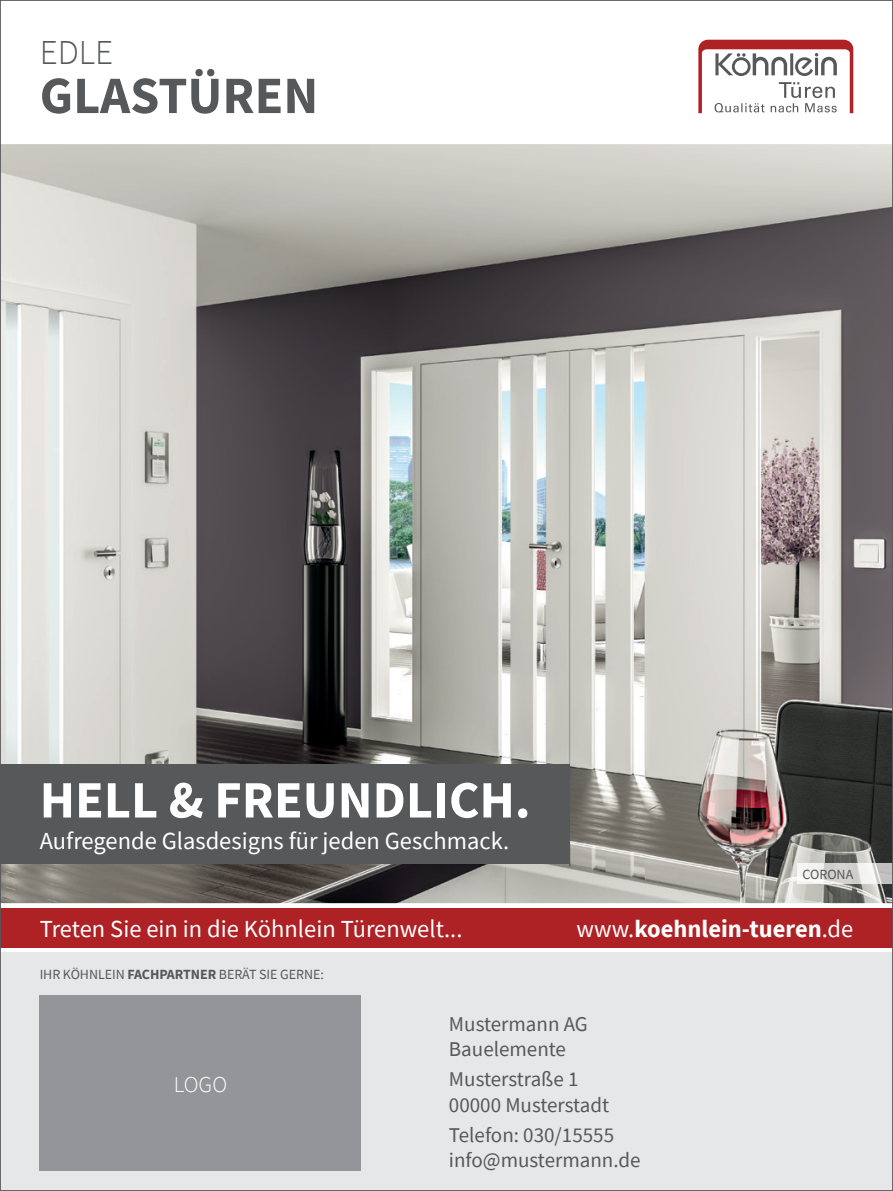
<style>
.page{position:relative;width:893px;height:1191px;background:#fff}
.page>*{position:absolute;margin:0;border:0;box-sizing:border-box;transform-origin:0 0}
.t1{font:700 52.5px "Source Sans Pro";color:#fff}
.t2{font:700 52.5px "Source Sans Pro";color:#57585a}
.t3{font:300 35px "Source Sans Pro";color:#57585a}
.t4{font:24.5px "Source Sans Pro";color:#fff}
.t5{font:700 24.5px "Source Sans Pro";color:#fff}
.t6{font:300 22.75px "Source Sans Pro";color:#fff}
.t7{font:21px/25.2px "Source Sans Pro";color:#57585a}
.t8{font:14px "Source Sans Pro";letter-spacing:-.005em;color:#57585a}
.s1{font-weight:400}
.s2{font-weight:700}
</style>
<div class="page">
<img style="left:3px;top:144px;width:887px;height:759px">
<div style="left:0;top:908px;width:893px;height:39px;background:#ae2226"></div>
<div style="left:0;top:764px;width:569px;height:99px;background:#57585a"></div>
<svg style="left:698px;top:40px;width:155px;height:73px"></svg>
<div style="left:0;top:952px;width:893px;height:239px;background:#e6e7e9"></div>
<div style="left:40px;top:995px;width:321px;height:176px;background:#939598"></div>
<img style="left:797px;top:863px;width:93px;height:20px">
<h2 class="t3" style="left:40px;top:31px;width:75px">EDLE</h2>
<h1 class="t2" style="left:40px;top:60px;width:280px">GLASTÜREN</h1>
<h1 class="t1" style="left:40px;top:764px;width:492px">HELL &amp; FREUNDLICH.</h1>
<p class="t4" style="left:40px;top:825px;width:471px">Aufregende Glasdesigns für jeden Geschmack.</p>
<p class="t8" style="left:802px;top:865px;width:52px">CORONA</p>
<p class="t4" style="left:40px;top:913px;width:424px">Treten Sie ein in die Köhnlein Türenwelt...</p>
<p class="t5" style="left:576px;top:912px;width:278px"><span class="s1">www.</span>koehnlein-tueren<span class="s1">.de</span></p>
<p class="t8" style="left:40px;top:966px;width:286px">IHR KÖHNLEIN <span class="s2">FACHPARTNER</span> BERÄT SIE GERNE:</p>
<p class="t6" style="left:174px;top:1070px;width:55px">LOGO</p>
<p class="t7" style="left:449px;top:1011px;width:140px">Mustermann AG<br>Bauelemente</p>
<p class="t7" style="left:449px;top:1066px;width:162px">Musterstraße 1<br>00000 Musterstadt</p>
<p class="t7" style="left:449px;top:1122px;width:193px">Telefon: 030/15555 info@mustermann.de</p>
</div>
